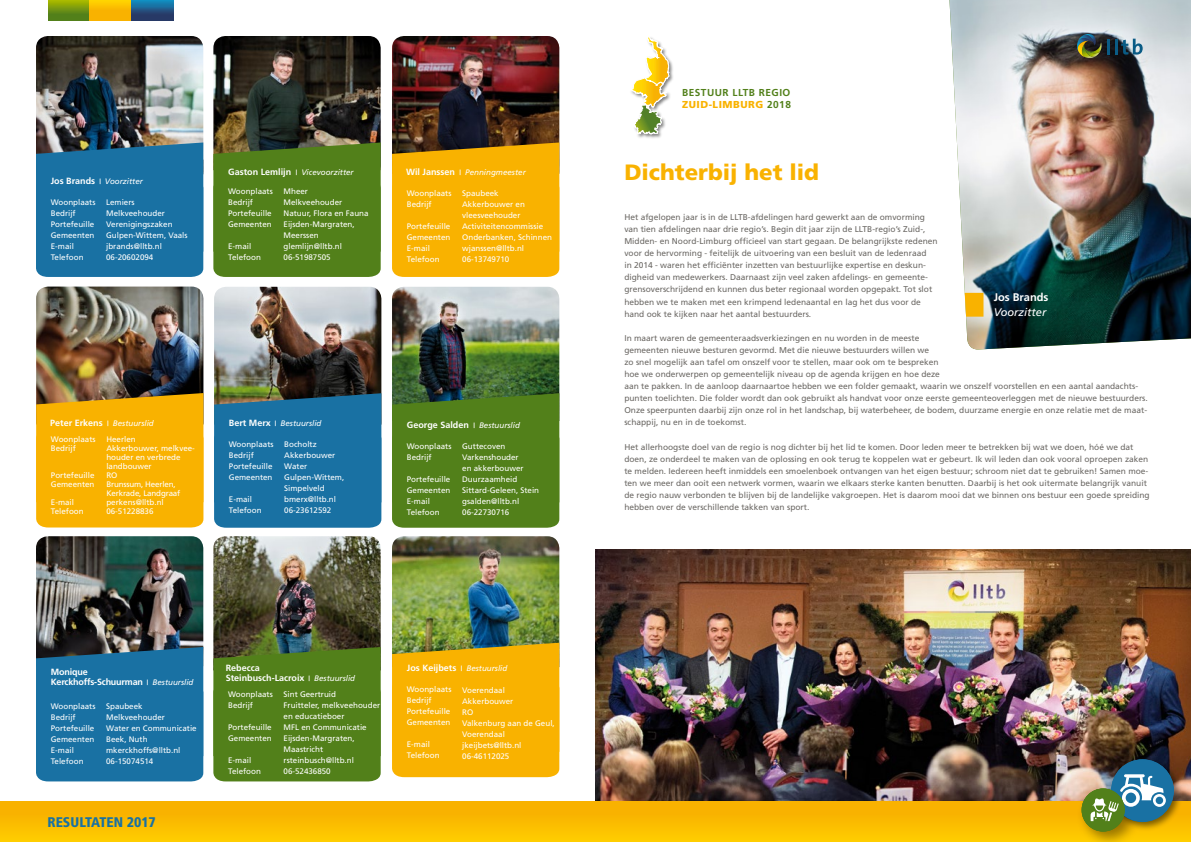
<style>
.page{position:relative;width:1191px;height:842px;background:#fff}
.page>*{position:absolute;margin:0;border:0;box-sizing:border-box;transform-origin:0 0}
.t1{font:900 22.1px "Frutiger";color:#f9b200}
.t2{font:900 condensed 14px "Frutiger LT Std";color:#1971a3}
.t3{font:italic 11.1px "Frutiger";color:#fff}
.t4{font:700 11.1px "Frutiger";color:#fff}
.t5{font:700 10.1px/12.1px "Frutiger";letter-spacing:.05em;color:#52801a}
.t6{font:700 9px/10px "Frutiger";color:#fff}
.t7{font:700 9px/10px "Frutiger";letter-spacing:-.02em;color:#fff}
.t8{font:8.4px/12.1px "Frutiger";color:#6c6965}
.t9{font:8px/11px "Frutiger";color:#fff}
.t10{font:italic 8px "Frutiger";color:#fff}
.s1{font-weight:700;font-style:normal;font-size:9px}
.s2{font-weight:700;font-style:normal;font-size:7.2px}
.s3{font-size:7.2px}
.s4{font-weight:400;font-style:italic;font-size:8px}
.s5{font-weight:900;color:#f9b200}
</style>
<div class="page">
<img style="left:36px;top:36px;width:167px;height:106px">
<img style="left:36px;top:536px;width:167px;height:111px">
<img style="left:213px;top:36px;width:168px;height:106px">
<img style="left:213px;top:536px;width:168px;height:111px">
<img style="left:392px;top:36px;width:167px;height:106px">
<img style="left:36px;top:287px;width:167px;height:106px">
<div style="left:36px;top:142px;width:167px;height:135px;background:#1971a3"></div>
<div style="left:36px;top:647px;width:167px;height:134px;background:#1971a3"></div>
<div style="left:213px;top:142px;width:168px;height:135px;background:#52801a"></div>
<div style="left:213px;top:647px;width:168px;height:134px;background:#52801a"></div>
<div style="left:392px;top:142px;width:167px;height:135px;background:#f9b200"></div>
<div style="left:36px;top:393px;width:167px;height:134px;background:#f9b200"></div>
<img style="left:214px;top:287px;width:167px;height:106px">
<div style="left:214px;top:393px;width:167px;height:135px;background:#1971a3"></div>
<img style="left:392px;top:287px;width:167px;height:106px">
<img style="left:392px;top:536px;width:167px;height:107px">
<div style="left:392px;top:393px;width:167px;height:135px;background:#52801a"></div>
<div style="left:392px;top:643px;width:167px;height:134px;background:#f9b200"></div>
<div style="left:0;top:801px;width:595px;height:41px;background:linear-gradient(to bottom,#f8ac00,#fecc00)"></div>
<div style="left:48px;top:0;width:42px;height:20px;background:linear-gradient(to bottom,#a4b600,#46781f)"></div>
<div style="left:90px;top:0;width:41px;height:20px;background:linear-gradient(to bottom,#fecc00,#f8ac00)"></div>
<div style="left:131px;top:0;width:42px;height:20px;background:linear-gradient(to bottom,#138bbd,#2b2d5a)"></div>
<img style="left:595px;top:0;width:596px;height:842px">
<div style="left:1111px;top:759px;width:62px;height:63px;background:#1971a3;border-radius:50%"></div>
<div style="left:1081px;top:788px;width:43px;height:43px;background:#52801a;border-radius:50%"></div>
<svg style="left:1090px;top:774px;width:75px;height:47px"></svg>
<p class="t10" style="left:51px;top:177px;width:94px"><span class="s1">Jos Brands</span> <span class="s2">|</span> Voorzitter</p>
<p class="t9" style="left:51px;top:196px;width:46px">Woonplaats<br>Bedrijf<br>Portefeuille<br>Gemeenten<br>E-mail<br>Telefoon</p>
<p class="t9" style="left:106px;top:196px;width:83px">Lemiers<br>Melkveehouder<br>Verenigingszaken<br>Gulpen-Wittem, Vaals jbrands@lltb.nl<br>06-20602094</p>
<p class="t10" style="left:228px;top:168px;width:127px"><span class="s1">Gaston Lemlijn</span> <span class="s2">|</span> Vicevoorzitter</p>
<p class="t10" style="left:406px;top:168px;width:121px"><span class="s1">Wil Janssen</span> <span class="s2">|</span> Penningmeester</p>
<p class="t9" style="left:228px;top:185px;width:46px">Woonplaats<br>Bedrijf<br>Portefeuille<br>Gemeenten</p>
<p class="t9" style="left:228px;top:240px;width:34px">E-mail<br>Telefoon</p>
<p class="t9" style="left:283px;top:185px;width:87px">Mheer<br>Melkveehouder<br>Natuur, Flora en Fauna<br>Eijsden-Margraten,<br>Meerssen glemlijn@lltb.nl<br>06-51987505</p>
<p class="t9" style="left:462px;top:188px;width:91px">Spaubeek<br>Akkerbouwer en vleesveehouder<br>Activiteitencommissie<br>Onderbanken, Schinnen wjanssen@lltb.nl<br>06-13749710</p>
<p class="t9" style="left:407px;top:188px;width:46px">Woonplaats<br>Bedrijf</p>
<p class="t9" style="left:407px;top:221px;width:45px">Portefeuille<br>Gemeenten<br>E-mail<br>Telefoon</p>
<p class="t6" style="left:50px;top:417px;width:105px">Peter Erkens <span class="s3">|</span> <span class="s4">Bestuurslid</span></p>
<p class="t9" style="left:51px;top:435px;width:46px;line-height:9px">Woonplaats<br>Bedrijf</p>
<p class="t9" style="left:51px;top:471px;width:45px;line-height:9px">Portefeuille<br>Gemeenten</p>
<p class="t9" style="left:51px;top:498px;width:34px;line-height:9px">E-mail<br>Telefoon</p>
<p class="t9" style="left:106px;top:435px;width:90px;line-height:9px">Heerlen<br>Akkerbouwer, melkvee&shy;houder en verbrede landbouwer<br>RO<br>Brunssum, Heerlen,<br>Kerkrade, Landgraaf perkens@lltb.nl<br>06-51228836</p>
<p class="t10" style="left:229px;top:419px;width:94px"><span class="s1">Bert Merx</span> <span class="s2">|</span> Bestuurslid</p>
<p class="t9" style="left:229px;top:439px;width:46px">Woonplaats<br>Bedrijf<br>Portefeuille<br>Gemeenten</p>
<p class="t9" style="left:229px;top:494px;width:34px">E-mail<br>Telefoon</p>
<p class="t9" style="left:284px;top:439px;width:62px">Bocholtz<br>Akkerbouwer<br>Water<br>Gulpen-Wittem,<br>Simpelveld bmerx@lltb.nl<br>06-23612592</p>
<p class="t6" style="left:407px;top:419px;width:115px">George Salden <span class="s3">|</span> <span class="s4">Bestuurslid</span></p>
<p class="t9" style="left:407px;top:440px;width:46px">Woonplaats<br>Bedrijf</p>
<p class="t9" style="left:407px;top:473px;width:45px">Portefeuille<br>Gemeenten<br>E-mail<br>Telefoon</p>
<p class="t9" style="left:462px;top:441px;width:78px">Guttecoven<br>Varkenshouder<br>en akkerbouwer<br>Duurzaamheid<br>Sittard-Geleen, Stein gsalden@lltb.nl<br>06-22730716</p>
<p class="t7" style="left:51px;top:667px;width:144px">Monique<br>Kerckhoffs-Schuurman <span class="s3">|</span> <span class="s4">Bestuurslid</span></p>
<p class="t6" style="left:226px;top:663px;width:131px">Rebecca<br>Steinbusch-Lacroix <span class="s3">|</span> <span class="s4">Bestuurslid</span></p>
<p class="t9" style="left:51px;top:701px;width:46px">Woonplaats<br>Bedrijf<br>Portefeuille<br>Gemeenten<br>E-mail<br>Telefoon</p>
<p class="t9" style="left:106px;top:701px;width:92px">Spaubeek<br>Melkveehouder<br>Water en Communicatie<br>Beek, Nuth mkerckhoffs@lltb.nl<br>06-15074514</p>
<h2 class="t2" style="left:47px;top:814px;width:110px">RESULTATEN 2017</h2>
<p class="t9" style="left:228px;top:688px;width:46px">Woonplaats<br>Bedrijf</p>
<p class="t9" style="left:228px;top:721px;width:45px">Portefeuille<br>Gemeenten</p>
<p class="t9" style="left:228px;top:754px;width:34px">E-mail<br>Telefoon</p>
<p class="t9" style="left:283px;top:688px;width:98px">Sint Geertruid<br>Fruitteler, melkveehouder en educatieboer<br>MFL en Communicatie<br>Eijsden-Margraten,<br>Maastricht rsteinbusch@lltb.nl<br>06-52436850</p>
<p class="t6" style="left:407px;top:663px;width:102px">Jos Keijbets <span class="s3">|</span> <span class="s4">Bestuurslid</span></p>
<p class="t9" style="left:407px;top:683px;width:46px">Woonplaats<br>Bedrijf<br>Portefeuille<br>Gemeenten</p>
<p class="t9" style="left:407px;top:738px;width:34px">E-mail<br>Telefoon</p>
<p class="t9" style="left:462px;top:684px;width:94px">Voerendaal<br>Akkerbouwer<br>RO<br>Valkenburg aan de Geul,<br>Voerendaal jkeijbets@lltb.nl<br>06-46112025</p>
<p class="t5" style="left:682px;top:86px;width:110px">BESTUUR LLTB REGIO<br><span class="s5">ZUID-LIMBURG</span> 2018</p>
<h1 class="t1" style="left:624px;top:159px;width:196px">Dichterbij het lid</h1>
<p class="t8" style="left:624px;top:211px;width:315px">Het afgelopen jaar is in de LLTB-afdelingen hard gewerkt aan de omvorming van tien afdelingen naar drie regio’s. Begin dit jaar zijn de LLTB-regio’s Zuid-, Midden- en Noord-Limburg officieel van start gegaan. De belangrijkste redenen voor de hervorming - feitelijk de uitvoering van een besluit van de ledenraad<br>in 2014 - waren het efficiënter inzetten van bestuurlijke expertise en deskun&shy;digheid van medewerkers. Daarnaast zijn veel zaken afdelings- en gemeente&shy;grensoverschrijdend en kunnen dus beter regionaal worden opgepakt. Tot slot hebben we te maken met een krimpend ledenaantal en lag het dus voor de hand ook te kijken naar het aantal bestuurders.</p>
<p class="t8" style="left:624px;top:332px;width:525px">In maart waren de gemeenteraadsverkiezingen en nu worden in de meeste<br>gemeenten nieuwe besturen gevormd. Met die nieuwe bestuurders willen we<br>zo snel mogelijk aan tafel om onszelf voor te stellen, maar ook om te bespreken<br>hoe we onderwerpen op gemeentelijk niveau op de agenda krijgen en hoe deze<br>aan te pakken. In de aanloop daarnaartoe hebben we een folder gemaakt, waarin we onszelf voorstellen en een aantal aandachts&shy;punten toelichten. Die folder wordt dan ook gebruikt als handvat voor onze eerste gemeenteoverleggen met de nieuwe bestuurders.<br>Onze speerpunten daarbij zijn onze rol in het landschap, bij waterbeheer, de bodem, duurzame energie en onze relatie met de maat&shy;schappij, nu en in de toekomst.</p>
<p class="t8" style="left:624px;top:440px;width:527px">Het allerhoogste doel van de regio is nog dichter bij het lid te komen. Door leden meer te betrekken bij wat we doen, hóé we dat doen, ze onderdeel te maken van de oplossing en ook terug te koppelen wat er gebeurt. Ik wil leden dan ook vooral oproepen zaken te melden. Iedereen heeft inmiddels een smoelenboek ontvangen van het eigen bestuur; schroom niet dat te gebruiken! Samen moe&shy;ten we meer dan ooit een netwerk vormen, waarin we elkaars sterke kanten benutten. Daarbij is het ook uitermate belangrijk vanuit de regio nauw verbonden te blijven bij de landelijke vakgroepen. Het is daarom mooi dat we binnen ons bestuur een goede spreiding hebben over de verschillende takken van sport.</p>
<h3 class="t4" style="left:993px;top:291px;width:56px">Jos Brands</h3>
<h3 class="t3" style="left:993px;top:306px;width:54px">Voorzitter</h3>
</div>
